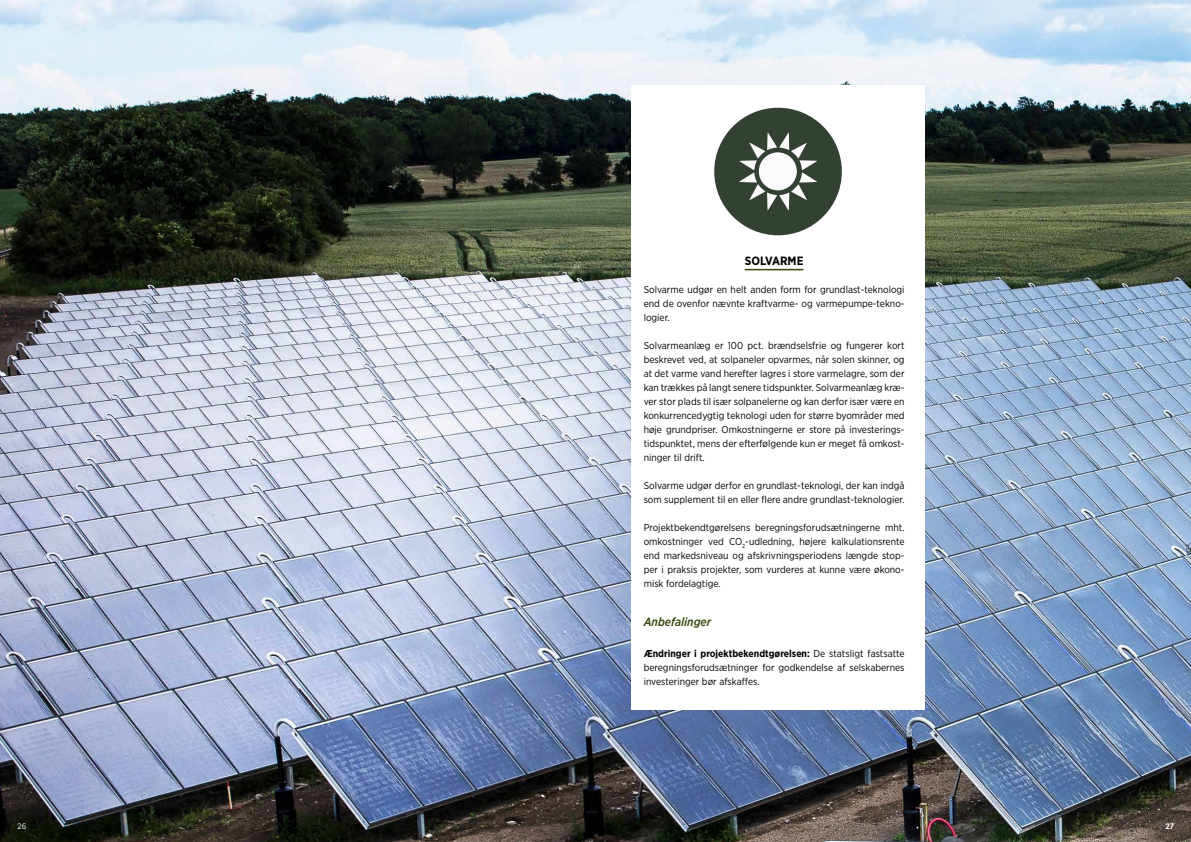
<style>
.page{position:relative;width:1191px;height:842px;background:#fff}
.page>*{position:absolute;margin:0;border:0;box-sizing:border-box;transform-origin:0 0}
.t1{font:italic 500 12px "Gotham Narrow";color:#34460e}
.t2{font:700 12px "Gotham Narrow";color:#000}
.t3{font:10px/14px "Gotham Narrow";color:#000;text-align:justify}
.t4{font:8px "Gotham Narrow";color:#fff}
.t5{font:700 8px "Gotham Narrow";color:#fff}
.s1{font-weight:700}
</style>
<div class="page">
<img style="left:0;top:0;width:1191px;height:842px">
<div style="left:631px;top:85px;width:293px;height:625px;background:#fff"></div>
<hr style="left:744px;top:263px;width:59px;height:1px;background:#f8f8f9">
<hr style="left:744px;top:269px;width:59px;height:1px;background:#34460e">
<div style="left:714px;top:108px;width:128px;height:127px;background:#324132;border-radius:50%"></div>
<svg style="left:739px;top:133px;width:78px;height:77px"></svg>
<p class="t2" style="left:744px;top:253px;width:60px">SOLVARME</p>
<p class="t3" style="left:643px;top:282px;width:262px">Solvarme udgør en helt anden form for grundlast-teknologi end de ovenfor nævnte kraftvarme- og varmepumpe-tekno&shy;logier.</p>
<p class="t3" style="left:643px;top:338px;width:262px">Solvarmeanlæg er 100 pct. brændselsfrie og fungerer kort beskrevet ved, at solpaneler opvarmes, når solen skinner, og at det varme vand herefter lagres i store varmelagre, som der kan trækkes på langt senere tidspunkter. Solvarmeanlæg kræ&shy;ver stor plads til især solpanelerne og kan derfor især være en konkurrencedygtig teknologi uden for større byområder med høje grundpriser. Omkostningerne er store på investerings&shy;tidspunktet, mens der efterfølgende kun er meget få omkost&shy;ninger til drift.</p>
<p class="t3" style="left:643px;top:478px;width:262px">Solvarme udgør derfor en grundlast-teknologi, der kan indgå som supplement til en eller flere andre grundlast-teknologier.</p>
<p class="t3" style="left:643px;top:520px;width:262px">Projektbekendtgørelsens beregningsforudsætningerne mht. omkostninger ved CO<sub>2</sub>-udledning, højere kalkulationsrente end markedsniveau og afskrivningsperiodens længde stop&shy;per i praksis projekter, som vurderes at kunne være økono&shy;misk fordelagtige.</p>
<p class="t1" style="left:643px;top:614px;width:69px">Anbefalinger</p>
<p class="t3" style="left:643px;top:646px;width:262px"><span class="s1">Ændringer i projektbekendtgørelsen:</span> De statsligt fastsatte beregningsforudsætninger for godkendelse af selskabernes investeringer bør afskaffes.</p>
<p class="t4" style="left:18px;top:821px;width:10px">26</p>
<p class="t5" style="left:1165px;top:820px;width:10px">27</p>
</div>
